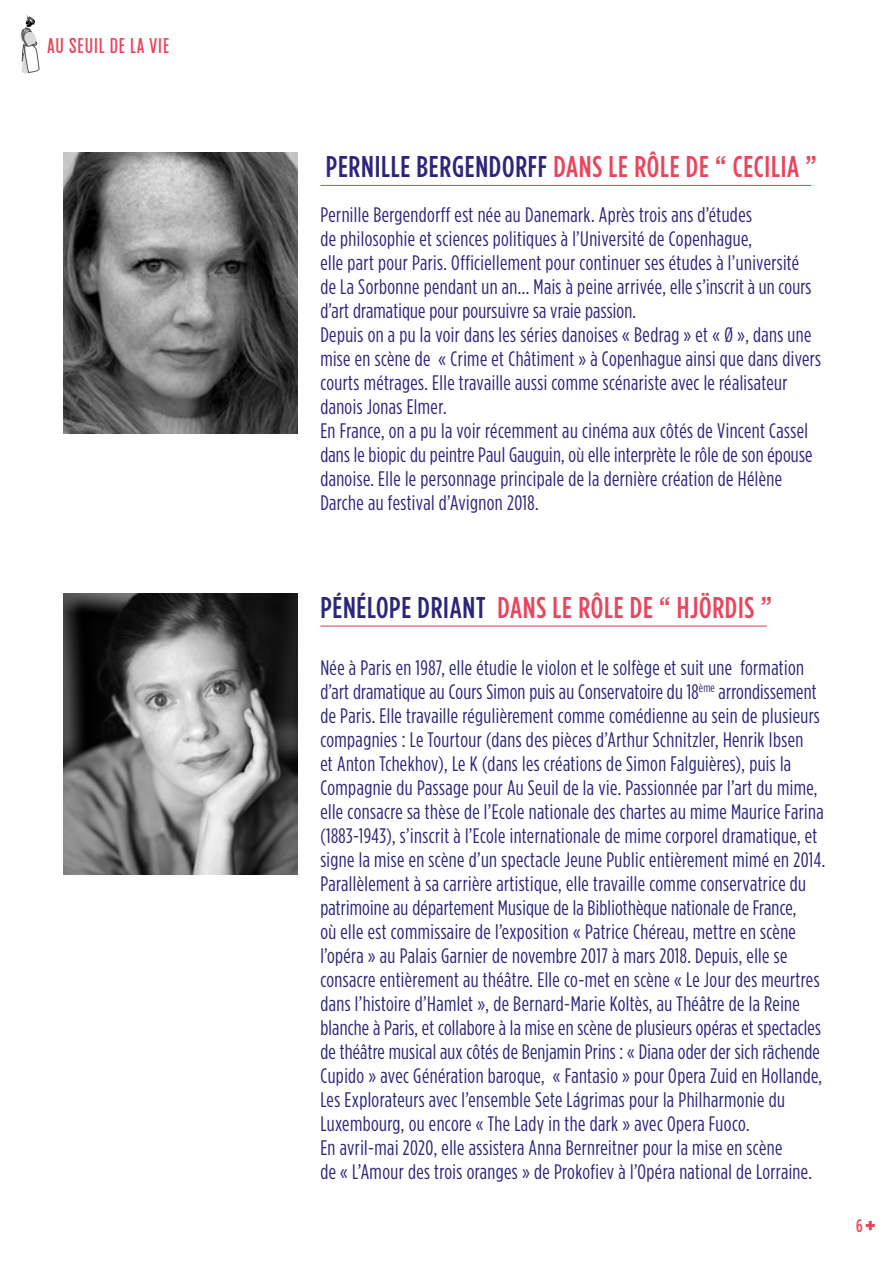
<style>
.page{position:relative;width:893px;height:1263px;background:#fff}
.page>*{position:absolute;margin:0;border:0;box-sizing:border-box;transform-origin:0 0}
.t1{font:500 30px "Gotham Condensed";letter-spacing:.025em;color:#e9455c}
.t2{font:21px/24px "Gotham Condensed";letter-spacing:.02em;color:#2e247c}
.t3{font:20.4px "Americana";letter-spacing:.05em;color:#e9455c}
.t4{font:500 18px "Gotham Condensed";color:#e9455c}
.s1{color:#2e247c}
</style>
<div class="page">
<svg style="left:866px;top:1221px;width:9px;height:9px"></svg>
<svg style="left:20px;top:16px;width:19px;height:58px"></svg>
<img style="left:64px;top:153px;width:234px;height:281px">
<hr style="left:320px;top:185px;width:491px;height:1px;background:#e9455c">
<img style="left:64px;top:593px;width:234px;height:281px">
<hr style="left:320px;top:625px;width:447px;height:2px;background:#e9455c">
<p class="t3" style="left:48px;top:34px;width:123px">AU SEUIL DE LA VIE</p>
<h1 class="t1" style="left:326px;top:149px;width:492px"><span class="s1">PERNILLE BERGENDORFF</span> DANS LE RÔLE DE “ CECILIA ”</h1>
<p class="t2" style="left:320px;top:203px;width:502px">Pernille Bergendorff est née au Danemark. Après trois ans d’études<br>de philosophie et sciences politiques à l’Université de Copenhague,<br>elle part pour Paris. Officiellement pour continuer ses études à l’université<br>de La Sorbonne pendant un an... Mais à peine arrivée, elle s’inscrit à un cours d’art dramatique pour poursuivre sa vraie passion.<br>Depuis on a pu la voir dans les séries danoises « Bedrag » et « Ø », dans une mise en scène de « Crime et Châtiment » à Copenhague ainsi que dans divers courts métrages. Elle travaille aussi comme scénariste avec le réalisateur danois Jonas Elmer.<br>En France, on a pu la voir récemment au cinéma aux côtés de Vincent Cassel dans le biopic du peintre Paul Gauguin, où elle interprète le rôle de son épouse danoise. Elle le personnage principale de la dernière création de Hélène Darche au festival d’Avignon 2018.</p>
<h1 class="t1" style="left:320px;top:590px;width:453px"><span class="s1">PÉNÉLOPE DRIANT</span> DANS LE RÔLE DE “ HJÖRDIS ”</h1>
<p class="t2" style="left:320px;top:656px;width:506px">Née à Paris en 1987, elle étudie le violon et le solfège et suit une formation d’art dramatique au Cours Simon puis au Conservatoire du 18<sup>ème</sup> arrondissement de Paris. Elle travaille régulièrement comme comédienne au sein de plusieurs compagnies : Le Tourtour (dans des pièces d’Arthur Schnitzler, Henrik Ibsen<br>et Anton Tchekhov), Le K (dans les créations de Simon Falguières), puis la Compagnie du Passage pour Au Seuil de la vie. Passionnée par l’art du mime, elle consacre sa thèse de l’Ecole nationale des chartes au mime Maurice Farina (1883-1943), s’inscrit à l’Ecole internationale de mime corporel dramatique, et signe la mise en scène d’un spectacle Jeune Public entièrement mimé en 2014.<br>Parallèlement à sa carrière artistique, elle travaille comme conservatrice du patrimoine au département Musique de la Bibliothèque nationale de France,<br>où elle est commissaire de l’exposition « Patrice Chéreau, mettre en scène l’opéra » au Palais Garnier de novembre 2017 à mars 2018. Depuis, elle se consacre entièrement au théâtre. Elle co-met en scène « Le Jour des meurtres dans l’histoire d’Hamlet », de Bernard-Marie Koltès, au Théâtre de la Reine blanche à Paris, et collabore à la mise en scène de plusieurs opéras et spectacles de théâtre musical aux côtés de Benjamin Prins : « Diana oder der sich rächende Cupido » avec Génération baroque, « Fantasio » pour Opera Zuid en Hollande, Les Explorateurs avec l’ensemble Sete Lágrimas pour la Philharmonie du Luxembourg, ou encore « The Lady in the dark » avec Opera Fuoco.<br>En avril-mai 2020, elle assistera Anna Bernreitner pour la mise en scène<br>de « L’Amour des trois oranges » de Prokofiev à l’Opéra national de Lorraine.</p>
<p class="t4" style="left:856px;top:1215px;width:8px">6</p>
</div>
